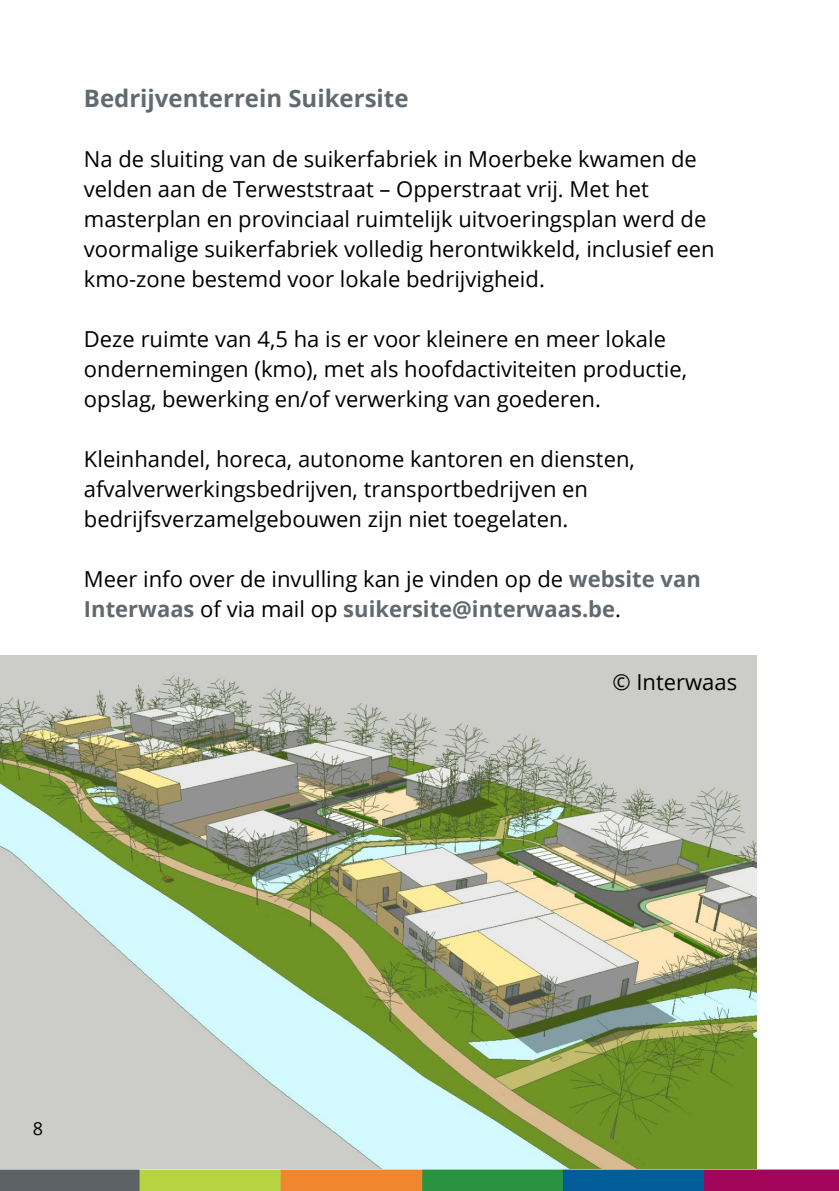
<style>
.page{position:relative;width:839px;height:1191px;background:#fff}
.page>*{position:absolute;margin:0;border:0;box-sizing:border-box;transform-origin:0 0}
.t1{font:700 24px "Open Sans";color:#626a6f}
.t2{font:22px/30px "Open Sans";color:#000}
.t3{font:18px "Open Sans";color:#000}
.s1{font-weight:700;color:#626a6f}
</style>
<div class="page">
<img style="left:0;top:656px;width:756px;height:514px">
<img style="left:0;top:1170px;width:838px;height:21px">
<p class="t1" style="left:84px;top:81px;width:326px">Bedrijventerrein Suikersite</p>
<p class="t2" style="left:84px;top:143px;width:632px">Na de sluiting van de suikerfabriek in Moerbeke kwamen de velden aan de Terweststraat – Opperstraat vrij. Met het masterplan en provinciaal ruimtelijk uitvoeringsplan werd de voormalige suikerfabriek volledig herontwikkeld, inclusief een kmo-zone bestemd voor lokale bedrijvigheid.</p>
<p class="t2" style="left:84px;top:323px;width:604px">Deze ruimte van 4,5 ha is er voor kleinere en meer lokale ondernemingen (kmo), met als hoofdactiviteiten productie, opslag, bewerking en/of verwerking van goederen.</p>
<p class="t2" style="left:84px;top:443px;width:552px">Kleinhandel, horeca, autonome kantoren en diensten, afvalverwerkingsbedrijven, transportbedrijven en bedrijfsverzamelgebouwen zijn niet toegelaten.</p>
<p class="t2" style="left:84px;top:563px;width:618px">Meer info over de invulling kan je vinden op de <span class="s1">website van<br>Interwaas</span> of via mail op <span class="s1">suikersite@interwaas.be</span>.</p>
<p class="t2" style="left:612px;top:667px;width:126px">© Interwaas</p>
<p class="t3" style="left:33px;top:1115px;width:12px">8</p>
</div>
